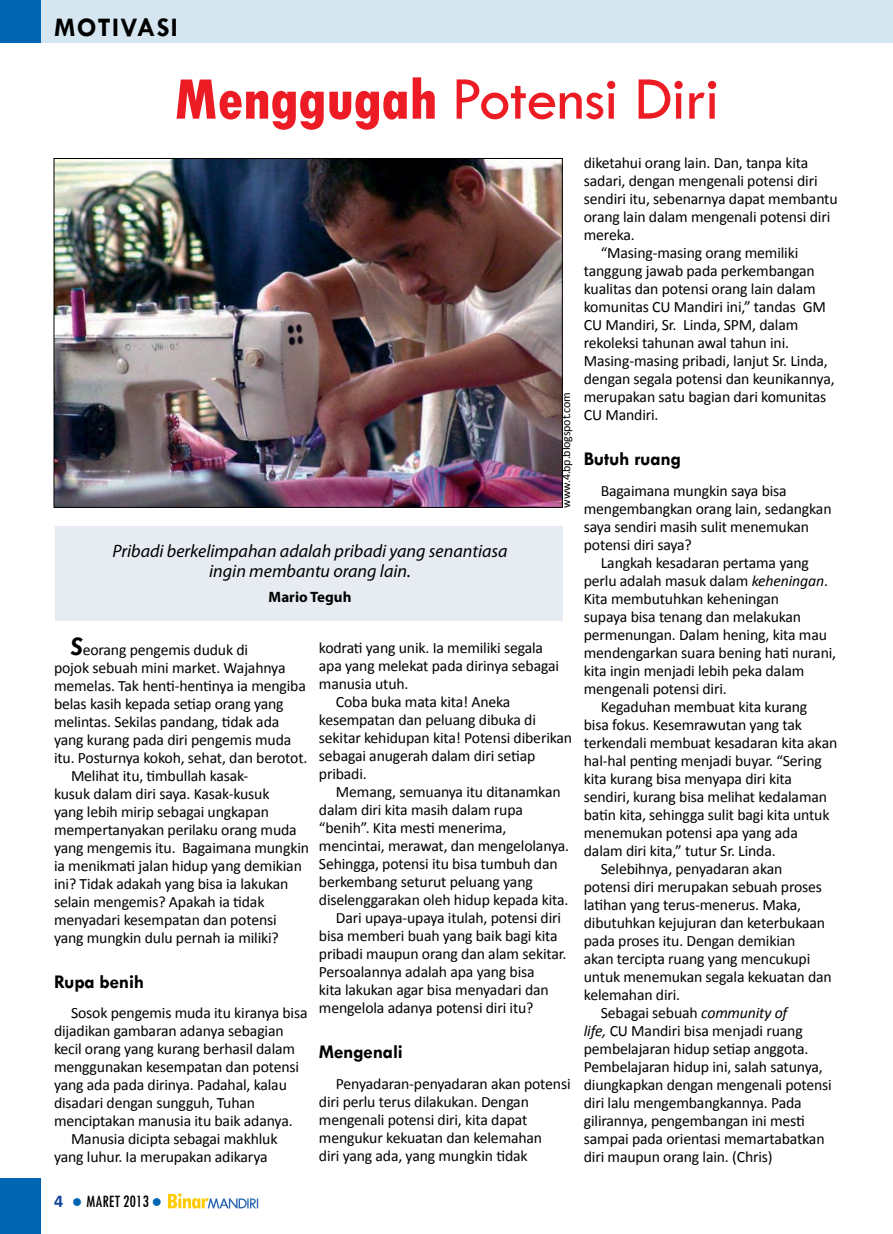
<style>
.page{position:relative;width:893px;height:1234px;background:#fff}
.page>*{position:absolute;margin:0;border:0;box-sizing:border-box;transform-origin:0 0}
.t1{font:63px "Tw Cen";letter-spacing:-.01em;color:#ed1c24}
.t2{font:700 27px "Tw Cen";letter-spacing:.05em;color:#000}
.t3{font:700 19.5px "Tw Cen";letter-spacing:-.01em;color:#000}
.t4{font:italic 18px/19.5px "Myriad Pro";color:#000;text-align:center}
.t5{font:condensed 18px "Tw Cen";letter-spacing:-.01em;color:#000}
.t6{font:15.75px/18px "Calibri";letter-spacing:-.01em;color:#000}
.t7{font:700 15px "Myriad Pro";color:#000}
.t8{font:12px "Calibri";letter-spacing:-.015em;color:#000}
.s1{font-weight:800;font-stretch:condensed;font-size:60px}
.s2{font-family:"Tw Cen";font-weight:700;font-style:italic;font-size:27px}
.s3{font-style:italic}
.s4{color:#0066b3}
</style>
<div class="page">
<div style="left:0;top:0;width:893px;height:43px;background:#d5e6f1"></div>
<div style="left:0;top:1178px;width:41px;height:55px;background:#0066b3"></div>
<div style="left:0;top:0;width:41px;height:43px;background:#0066b3"></div>
<svg style="left:168px;top:1193px;width:90px;height:15px"></svg>
<img style="left:56px;top:160px;width:504px;height:345px">
<div style="left:55px;top:526px;width:508px;height:94px;background:#e7ecf3"></div>
<h2 class="t2" style="left:54px;top:11px;width:125px">MOTIVASI</h2>
<h1 class="t1" style="left:174px;top:61px;width:547px"><span class="s1">Menggugah</span> Potensi Diri</h1>
<p class="t4" style="left:112px;top:541px;width:397px">Pribadi berkelimpahan adalah pribadi yang senantiasa ingin membantu orang lain.</p>
<p class="t7" style="left:269px;top:586px;width:84px">Mario Teguh</p>
<p class="t8" style="left:559px;top:507px;width:117px;rotate:-90deg">www.4.bp.blogspot.com</p>
<p class="t6" style="left:71px;top:640px;width:179px"><span class="s2">S</span>eorang pengemis duduk di</p>
<p class="t6" style="left:54px;top:658px;width:233px">pojok sebuah mini market. Wajahnya</p>
<p class="t6" style="left:54px;top:676px;width:253px">memelas. Tak henti-hentinya ia mengiba</p>
<p class="t6" style="left:54px;top:694px;width:231px">belas kasih kepada setiap orang yang</p>
<p class="t6" style="left:54px;top:712px;width:227px">melintas. Sekilas pandang, tidak ada</p>
<p class="t6" style="left:54px;top:730px;width:239px">yang kurang pada diri pengemis muda</p>
<p class="t6" style="left:54px;top:748px;width:255px">itu. Posturnya kokoh, sehat, dan berotot.</p>
<p class="t6" style="left:71px;top:766px;width:179px">Melihat itu, timbullah kasak-</p>
<p class="t6" style="left:54px;top:784px;width:217px">kusuk dalam diri saya. Kasak-kusuk</p>
<p class="t6" style="left:54px;top:802px;width:217px">yang lebih mirip sebagai ungkapan</p>
<p class="t6" style="left:54px;top:820px;width:244px">mempertanyakan perilaku orang muda</p>
<p class="t6" style="left:54px;top:838px;width:257px">yang mengemis itu. Bagaimana mungkin</p>
<p class="t6" style="left:54px;top:856px;width:249px">ia menikmati jalan hidup yang demikian</p>
<p class="t6" style="left:54px;top:874px;width:236px">ini? Tidak adakah yang bisa ia lakukan</p>
<p class="t6" style="left:54px;top:892px;width:212px">selain mengemis? Apakah ia tidak</p>
<p class="t6" style="left:54px;top:910px;width:224px">menyadari kesempatan dan potensi</p>
<p class="t6" style="left:54px;top:928px;width:226px">yang mungkin dulu pernah ia miliki?</p>
<p class="t3" style="left:54px;top:969px;width:92px">Rupa benih</p>
<p class="t6" style="left:71px;top:1003px;width:238px">Sosok pengemis muda itu kiranya bisa</p>
<p class="t6" style="left:54px;top:1021px;width:231px">dijadikan gambaran adanya sebagian</p>
<p class="t6" style="left:54px;top:1039px;width:243px">kecil orang yang kurang berhasil dalam</p>
<p class="t6" style="left:54px;top:1057px;width:247px">menggunakan kesempatan dan potensi</p>
<p class="t6" style="left:54px;top:1075px;width:234px">yang ada pada dirinya. Padahal, kalau</p>
<p class="t6" style="left:54px;top:1093px;width:203px">disadari dengan sungguh, Tuhan</p>
<p class="t6" style="left:54px;top:1111px;width:240px">menciptakan manusia itu baik adanya.</p>
<p class="t6" style="left:71px;top:1129px;width:208px">Manusia dicipta sebagai makhluk</p>
<p class="t6" style="left:54px;top:1147px;width:215px">yang luhur. Ia merupakan adikarya</p>
<p class="t6" style="left:319px;top:638px;width:226px">kodrati yang unik. Ia memiliki segala</p>
<p class="t6" style="left:319px;top:656px;width:242px">apa yang melekat pada dirinya sebagai</p>
<p class="t6" style="left:319px;top:674px;width:91px">manusia utuh.</p>
<p class="t6" style="left:336px;top:692px;width:176px">Coba buka mata kita! Aneka</p>
<p class="t6" style="left:319px;top:710px;width:219px">kesempatan dan peluang dibuka di</p>
<p class="t6" style="left:319px;top:728px;width:255px">sekitar kehidupan kita! Potensi diberikan</p>
<p class="t6" style="left:319px;top:746px;width:218px">sebagai anugerah dalam diri setiap</p>
<p class="t6" style="left:319px;top:764px;width:49px">pribadi.</p>
<p class="t6" style="left:336px;top:782px;width:226px">Memang, semuanya itu ditanamkan</p>
<p class="t6" style="left:319px;top:800px;width:206px">dalam diri kita masih dalam rupa</p>
<p class="t6" style="left:319px;top:818px;width:189px">“benih”. Kita mesti menerima,</p>
<p class="t6" style="left:319px;top:836px;width:252px">mencintai, merawat, dan mengelolanya.</p>
<p class="t6" style="left:319px;top:854px;width:240px">Sehingga, potensi itu bisa tumbuh dan</p>
<p class="t6" style="left:319px;top:872px;width:215px">berkembang seturut peluang yang</p>
<p class="t6" style="left:319px;top:890px;width:251px">diselenggarakan oleh hidup kepada kita.</p>
<p class="t6" style="left:336px;top:908px;width:227px">Dari upaya-upaya itulah, potensi diri</p>
<p class="t6" style="left:319px;top:926px;width:240px">bisa memberi buah yang baik bagi kita</p>
<p class="t6" style="left:319px;top:944px;width:249px">pribadi maupun orang dan alam sekitar.</p>
<p class="t6" style="left:319px;top:962px;width:217px">Persoalannya adalah apa yang bisa</p>
<p class="t6" style="left:319px;top:980px;width:231px">kita lakukan agar bisa menyadari dan</p>
<p class="t6" style="left:319px;top:998px;width:216px">mengelola adanya potensi diri itu?</p>
<p class="t3" style="left:319px;top:1039px;width:86px">Mengenali</p>
<p class="t6" style="left:319px;top:1074px;width:253px;text-indent:17px">Penyadaran-penyadaran akan potensi diri perlu terus dilakukan. Dengan mengenali potensi diri, kita dapat mengukur kekuatan dan kelemahan<br>diri yang ada, yang mungkin tidak</p>
<p class="t6" style="left:584px;top:154px;width:226px">diketahui orang lain. Dan, tanpa kita</p>
<p class="t6" style="left:584px;top:172px;width:235px">sadari, dengan mengenali potensi diri</p>
<p class="t6" style="left:584px;top:190px;width:255px">sendiri itu, sebenarnya dapat membantu</p>
<p class="t6" style="left:584px;top:208px;width:248px">orang lain dalam mengenali potensi diri</p>
<p class="t6" style="left:584px;top:226px;width:52px">mereka.</p>
<p class="t6" style="left:601px;top:244px;width:199px">“Masing-masing orang memiliki</p>
<p class="t6" style="left:584px;top:262px;width:233px">tanggung jawab pada perkembangan</p>
<p class="t6" style="left:584px;top:280px;width:233px">kualitas dan potensi orang lain dalam</p>
<p class="t6" style="left:584px;top:298px;width:244px">komunitas CU Mandiri ini,” tandas GM</p>
<p class="t6" style="left:584px;top:316px;width:216px">CU Mandiri, Sr. Linda, SPM, dalam</p>
<p class="t6" style="left:584px;top:334px;width:207px">rekoleksi tahunan awal tahun ini.</p>
<p class="t6" style="left:584px;top:352px;width:246px">Masing-masing pribadi, lanjut Sr. Linda,</p>
<p class="t6" style="left:584px;top:370px;width:252px">dengan segala potensi dan keunikannya,</p>
<p class="t6" style="left:584px;top:388px;width:244px">merupakan satu bagian dari komunitas</p>
<p class="t6" style="left:584px;top:406px;width:76px">CU Mandiri.</p>
<p class="t3" style="left:584px;top:447px;width:99px">Butuh ruang</p>
<p class="t6" style="left:584px;top:481px;width:249px;text-indent:17px">Bagaimana mungkin saya bisa mengembangkan orang lain, sedangkan saya sendiri masih sulit menemukan potensi diri saya?</p>
<p class="t6" style="left:601px;top:553px;width:210px">Langkah kesadaran pertama yang</p>
<p class="t6" style="left:584px;top:571px;width:246px">perlu adalah masuk dalam <span class="s3">keheningan</span>.</p>
<p class="t6" style="left:584px;top:589px;width:197px">Kita membutuhkan keheningan</p>
<p class="t6" style="left:584px;top:607px;width:219px">supaya bisa tenang dan melakukan</p>
<p class="t6" style="left:584px;top:625px;width:245px">permenungan. Dalam hening, kita mau</p>
<p class="t6" style="left:584px;top:643px;width:254px">mendengarkan suara bening hati nurani,</p>
<p class="t6" style="left:584px;top:661px;width:222px">kita ingin menjadi lebih peka dalam</p>
<p class="t6" style="left:584px;top:679px;width:144px">mengenali potensi diri.</p>
<p class="t6" style="left:601px;top:697px;width:208px">Kegaduhan membuat kita kurang</p>
<p class="t6" style="left:584px;top:715px;width:220px">bisa fokus. Kesemrawutan yang tak</p>
<p class="t6" style="left:584px;top:733px;width:255px">terkendali membuat kesadaran kita akan</p>
<p class="t6" style="left:584px;top:751px;width:240px">hal-hal penting menjadi buyar. “Sering</p>
<p class="t6" style="left:584px;top:769px;width:210px">kita kurang bisa menyapa diri kita</p>
<p class="t6" style="left:584px;top:787px;width:245px">sendiri, kurang bisa melihat kedalaman</p>
<p class="t6" style="left:584px;top:805px;width:247px">batin kita, sehingga sulit bagi kita untuk</p>
<p class="t6" style="left:584px;top:823px;width:216px">menemukan potensi apa yang ada</p>
<p class="t6" style="left:584px;top:841px;width:193px">dalam diri kita,” tutur Sr. Linda.</p>
<p class="t6" style="left:601px;top:859px;width:183px">Selebihnya, penyadaran akan</p>
<p class="t6" style="left:584px;top:877px;width:240px">potensi diri merupakan sebuah proses</p>
<p class="t6" style="left:584px;top:895px;width:219px">latihan yang terus-menerus. Maka,</p>
<p class="t6" style="left:584px;top:913px;width:243px">dibutuhkan kejujuran dan keterbukaan</p>
<p class="t6" style="left:584px;top:931px;width:213px">pada proses itu. Dengan demikian</p>
<p class="t6" style="left:584px;top:949px;width:228px">akan tercipta ruang yang mencukupi</p>
<p class="t6" style="left:584px;top:967px;width:249px">untuk menemukan segala kekuatan dan</p>
<p class="t6" style="left:584px;top:985px;width:98px">kelemahan diri.</p>
<p class="t6" style="left:601px;top:1003px;width:188px">Sebagai sebuah <span class="s3">community of</span></p>
<p class="t6" style="left:584px;top:1021px;width:220px"><span class="s3">life,</span> CU Mandiri bisa menjadi ruang</p>
<p class="t6" style="left:584px;top:1039px;width:226px">pembelajaran hidup setiap anggota.</p>
<p class="t6" style="left:584px;top:1057px;width:240px">Pembelajaran hidup ini, salah satunya,</p>
<p class="t6" style="left:584px;top:1075px;width:250px">diungkapkan dengan mengenali potensi</p>
<p class="t6" style="left:584px;top:1093px;width:219px">diri lalu mengembangkannya. Pada</p>
<p class="t6" style="left:584px;top:1111px;width:222px">gilirannya, pengembangan ini mesti</p>
<p class="t6" style="left:584px;top:1129px;width:242px">sampai pada orientasi memartabatkan</p>
<p class="t6" style="left:584px;top:1147px;width:190px">diri maupun orang lain. (Chris)</p>
<p class="t5" style="left:72px;top:1190px;width:91px"><span class="s4">●</span> MARET 2013 <span class="s4">●</span></p>
</div>
